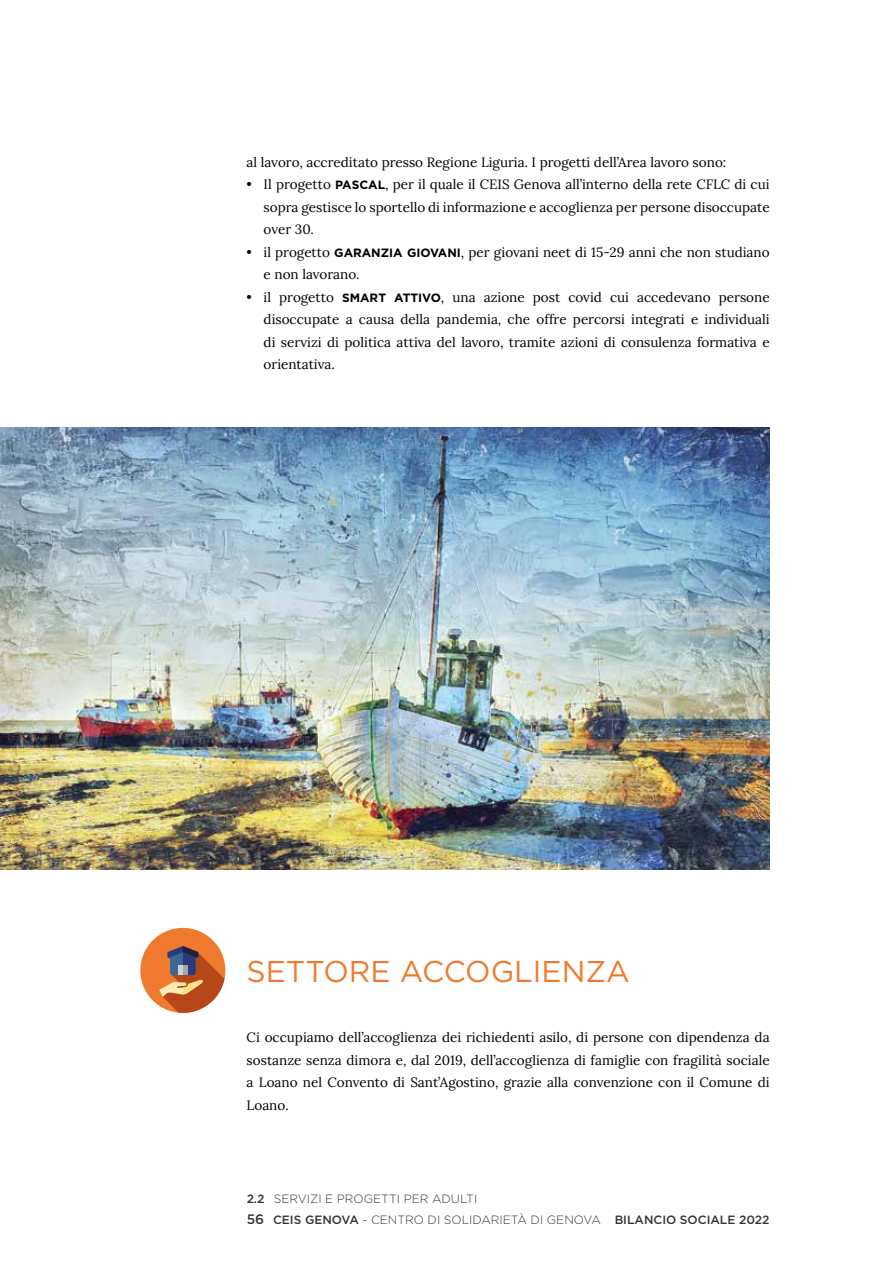
<style>
.page{position:relative;width:893px;height:1263px;background:#fff}
.page>*{position:absolute;margin:0;border:0;box-sizing:border-box;transform-origin:0 0}
.t1{font:30px "Gotham";color:#ef7a2d}
.t2{font:13.5px/22.5px "Lora";color:#000;text-align:justify}
.t3{font:500 12px "Gotham";color:#000}
.t4{font:300 12px "Gotham";color:#000}
.s1{font-family:"Gotham";font-weight:700;font-size:12px}
.s2{font-weight:500}
.s3{font-size:13.65px}
.s4{font-weight:300}
</style>
<div class="page">
<div style="left:140px;top:928px;width:85px;height:85px;background:#ef7a2d;border-radius:50%"></div>
<svg style="left:159px;top:946px;width:66px;height:67px"></svg>
<div style="left:178px;top:966px;width:10px;height:9px;background:#d2d2d4"></div>
<div style="left:183px;top:966px;width:5px;height:9px;background:#a4a7aa"></div>
<img style="left:0;top:427px;width:770px;height:442px">
<p class="t2" style="left:247px;top:150px;width:481px">al lavoro, accreditato presso Regione Liguria. I progetti dell’Area lavoro sono:</p>
<p class="t2" style="left:264px;top:172px;width:507px;text-indent:-17px">• Il progetto <span class="s1">PASCAL</span>, per il quale il CEIS Genova all’interno della rete CFLC di cui sopra gestisce lo sportello di informazione e accoglienza per persone disoccupate over 30.</p>
<p class="t2" style="left:264px;top:240px;width:507px;text-indent:-17px">• il progetto <span class="s1">GARANZIA GIOVANI</span>, per giovani neet di 15-29 anni che non studiano e non lavorano.</p>
<p class="t2" style="left:264px;top:285px;width:507px;text-indent:-17px">• il progetto <span class="s1">SMART ATTIVO</span>, una azione post covid cui accedevano persone disoccupate a causa della pandemia, che offre percorsi integrati e individuali di servizi di politica attiva del lavoro, tramite azioni di consulenza formativa e orientativa.</p>
<h1 class="t1" style="left:247px;top:952px;width:385px">SETTORE ACCOGLIENZA</h1>
<p class="t2" style="left:247px;top:1025px;width:525px">Ci occupiamo dell’accoglienza dei richiedenti asilo, di persone con dipendenza da sostanze senza dimora e, dal 2019, dell’accoglienza di famiglie con fragilità sociale a Loano nel Convento di Sant’Agostino, grazie alla convenzione con il Comune di Loano.</p>
<p class="t4" style="left:247px;top:1192px;width:232px"><span class="s2">2.2</span> SERVIZI E PROGETTI PER ADULTI</p>
<p class="t3" style="left:247px;top:1211px;width:524px"><span class="s3">56</span> CEIS GENOVA <span class="s4">- CENTRO DI SOLIDARIETÀ DI GENOVA</span> BILANCIO SOCIALE 2022</p>
</div>
